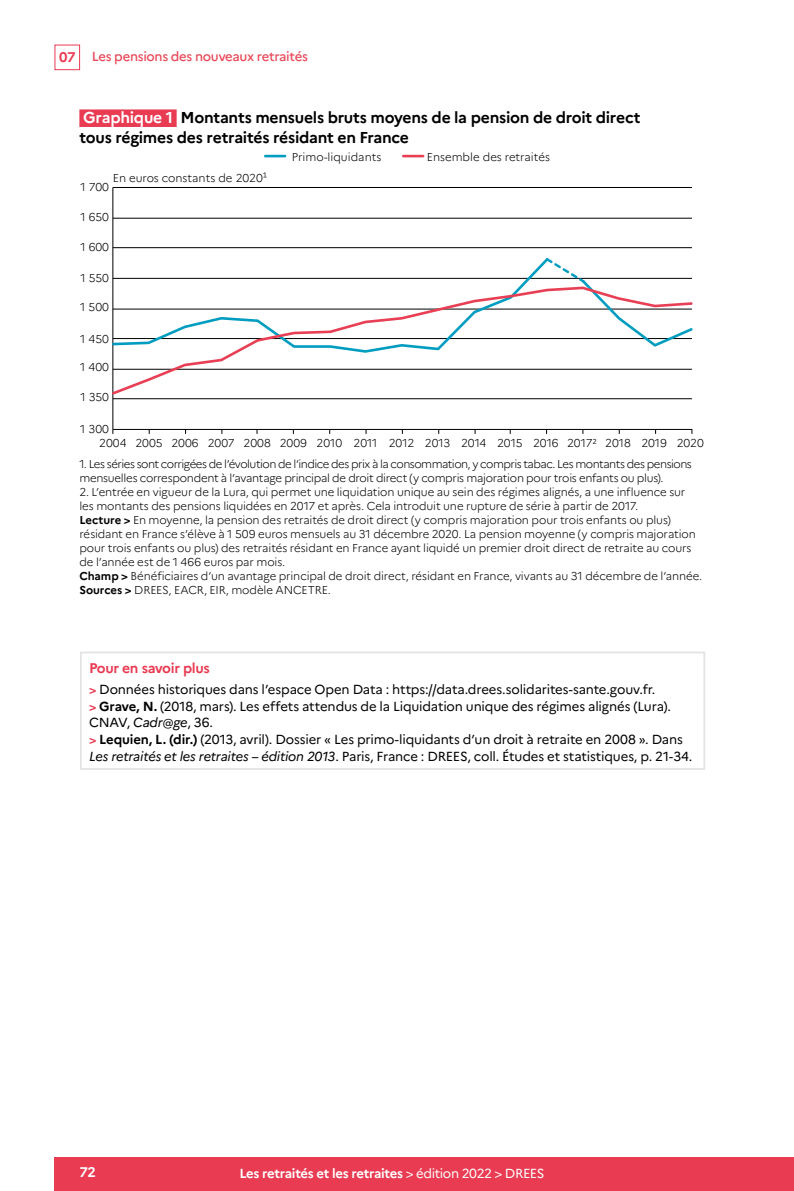
<style>
.page{position:relative;width:794px;height:1191px;background:#fff}
.page>*{position:absolute;margin:0;border:0;box-sizing:border-box;transform-origin:0 0}
.t1{font:700 15.75px/19.2px "Marianne";letter-spacing:-.015em;color:#000}
.t2{font:700 14px "Marianne";letter-spacing:-.025em;color:#e93b52}
.t3{font:700 14px "Marianne";color:#fff}
.t4{font:13.12px/16.6px "Marianne";letter-spacing:-.015em;color:#000}
.t5{font:700 13.12px "Marianne";letter-spacing:-.025em;color:#fff}
.t6{font:500 13.12px "Marianne";letter-spacing:-.025em;color:#ea4858}
.t7{font:300 11.38px/14px "Marianne";letter-spacing:-.015em;color:#000}
.t8{font:300 11.38px/14px "Marianne";letter-spacing:-.035em;color:#000}
.s1{font-weight:700;font-size:14px;color:#e93b52}
.s2{color:#fff}
.s3{font-weight:700}
.s4{font-weight:700;font-size:12.25px;color:#e93b52}
.s5{font-style:italic}
.s6{font-weight:400}
</style>
<div class="page">
<div style="left:55px;top:45px;width:25px;height:25px;border:1px solid #e93b52"></div>
<div style="left:55px;top:1157px;width:739px;height:34px;background:#e93b52"></div>
<div style="left:79px;top:109px;width:98px;height:18px;background:#e93b52"></div>
<hr style="left:265px;top:155px;width:20px;height:2px;background:#009dc1">
<hr style="left:403px;top:155px;width:20px;height:2px;background:#e83f55">
<hr style="left:113px;top:398px;width:579px;height:1px;background:#000">
<hr style="left:113px;top:247px;width:579px;height:1px;background:#000">
<hr style="left:113px;top:218px;width:579px;height:1px;background:#000">
<hr style="left:113px;top:187px;width:579px;height:1px;background:#000">
<hr style="left:112px;top:187px;width:1px;height:242px;background:#000">
<hr style="left:113px;top:429px;width:579px;height:1px;background:#000">
<svg style="left:112px;top:256px;width:580px;height:29px"></svg>
<svg style="left:112px;top:285px;width:581px;height:111px"></svg>
<div style="left:80px;top:651px;width:625px;height:119px;border:2px solid #e2e3e3"></div>
<p class="t6" style="left:59px;top:49px;width:250px"><span class="s1">07</span> Les pensions des nouveaux retraités</p>
<h1 class="t1" style="left:79px;top:108px;width:562px"><span class="s2">Graphique 1</span> Montants mensuels bruts moyens de la pension de droit direct tous régimes des retraités résidant en France</h1>
<p class="t7" style="left:113px;top:171px;width:156px">En euros constants de 2020¹</p>
<p class="t7" style="left:81px;top:180px;width:30px">1 700</p>
<p class="t7" style="left:80px;top:210px;width:30px">1 650</p>
<p class="t7" style="left:80px;top:240px;width:30px">1 600</p>
<p class="t7" style="left:80px;top:271px;width:30px">1 550</p>
<p class="t7" style="left:80px;top:300px;width:30px">1 500</p>
<p class="t7" style="left:80px;top:331px;width:30px">1 450</p>
<p class="t7" style="left:80px;top:360px;width:30px">1 400</p>
<p class="t7" style="left:80px;top:389px;width:30px">1 350</p>
<p class="t7" style="left:80px;top:422px;width:30px">1 300</p>
<p class="t7" style="left:292px;top:150px;width:91px">Primo-liquidants</p>
<p class="t7" style="left:427px;top:150px;width:125px">Ensemble des retraités</p>
<p class="t7" style="left:99px;top:436px;width:606px">2004 2005 2006 2007 2008 2009 2010 2011 2012 2013 2014 2015 2016 20172 2018 2019 2020</p>
<p class="t8" style="left:79px;top:457px;width:614px">1. Les séries sont corrigées de l’évolution de l’indice des prix à la consommation, y compris tabac. Les montants des pensions mensuelles correspondent à l’avantage principal de droit direct (y compris majoration pour trois enfants ou plus).</p>
<p class="t7" style="left:79px;top:485px;width:624px">2. L’entrée en vigueur de la Lura, qui permet une liquidation unique au sein des régimes alignés, a une influence sur les montants des pensions liquidées en 2017 et après. Cela introduit une rupture de série à partir de 2017.<br><span class="s3">Lecture &gt;</span> En moyenne, la pension des retraités de droit direct (y compris majoration pour trois enfants ou plus) résidant en France s’élève à 1 509 euros mensuels au 31 décembre 2020. La pension moyenne (y compris majoration pour trois enfants ou plus) des retraités résidant en France ayant liquidé un premier droit direct de retraite au cours de l’année est de 1 466 euros par mois.<br><span class="s3">Champ &gt;</span> Bénéficiaires d’un avantage principal de droit direct, résidant en France, vivants au 31 décembre de l’année.<br><span class="s3">Sources &gt;</span> DREES, EACR, EIR, modèle ANCETRE.</p>
<p class="t2" style="left:89px;top:659px;width:122px">Pour en savoir plus</p>
<p class="t4" style="left:89px;top:681px;width:605px"><span class="s4">&gt;</span> Données historiques dans l’espace Open Data : https://data.drees.solidarites-sante.gouv.fr.<br><span class="s4">&gt;</span> <span class="s3">Grave, N.</span> (2018, mars). Les effets attendus de la Liquidation unique des régimes alignés (Lura).<br>CNAV, <span class="s5">Cadr@ge</span>, 36.<br><span class="s4">&gt;</span> <span class="s3">Lequien, L. (dir.)</span> (2013, avril). Dossier « Les primo-liquidants d’un droit à retraite en 2008 ». Dans <span class="s5">Les retraités et les retraites – édition 2013</span>. Paris, France : DREES, coll. Études et statistiques, p. 21-34.</p>
<p class="t3" style="left:79px;top:1163px;width:18px">72</p>
<p class="t5" style="left:239px;top:1165px;width:307px">Les retraités et les retraites <span class="s6">&gt; édition 2022 &gt; DREES</span></p>
</div>
